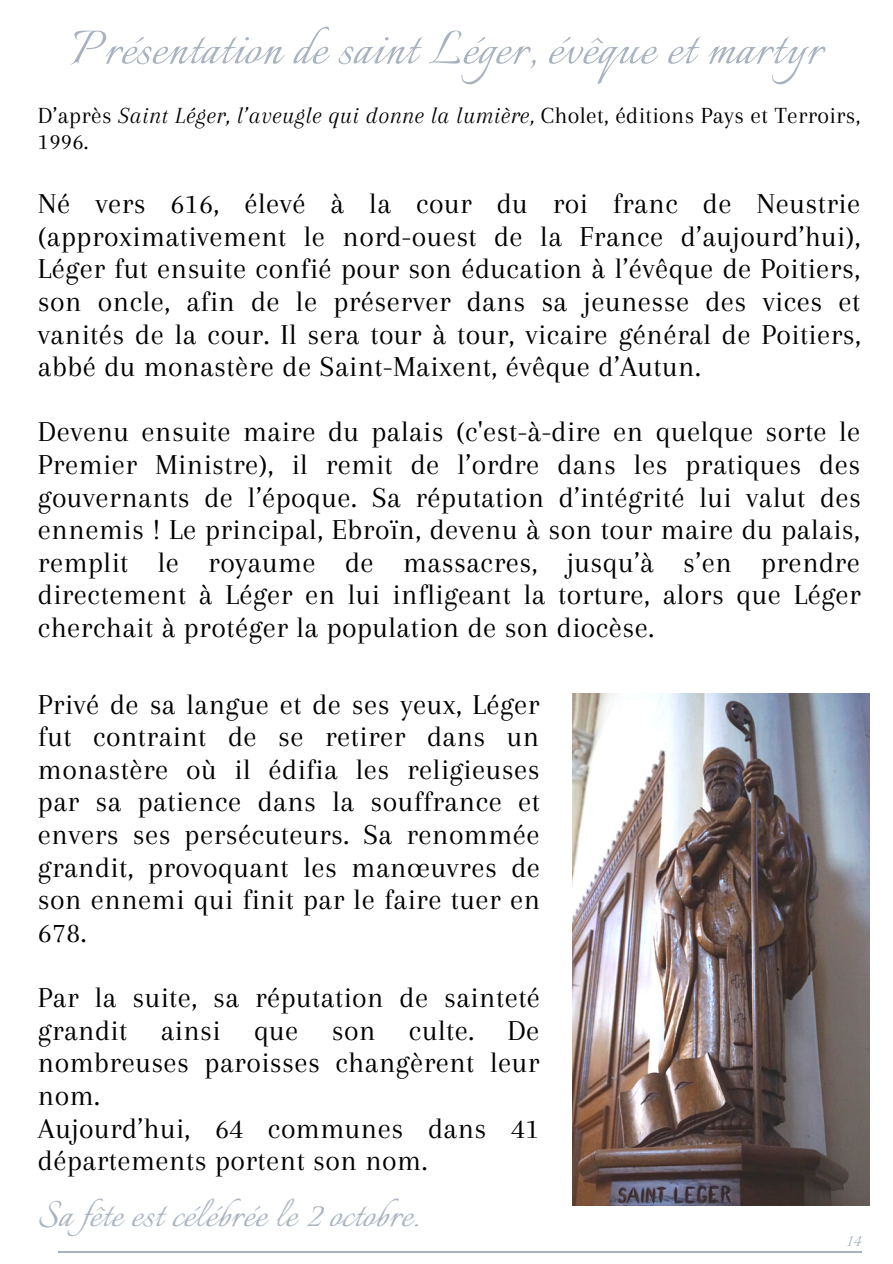
<style>
.page{position:relative;width:893px;height:1264px;background:#fff}
.page>*{position:absolute;margin:0;border:0;box-sizing:border-box;transform-origin:0 0}
.t1{font:60px "Italianno";letter-spacing:.015em;color:#a9b3c0}
.t2{font:45px "Italianno";letter-spacing:.015em;color:#a9b3c0}
.t3{font:30px/32.5px "Arapey";letter-spacing:.015em;color:#000;text-align:justify}
.t4{font:24px/25.8px "Arapey";color:#000}
.t5{font:22.5px "Italianno";color:#a9b3c0}
.s1{font-style:italic}
</style>
<div class="page">
<img style="left:572px;top:693px;width:297px;height:512px">
<hr style="left:58px;top:1251px;width:803px;height:1px;background:#a9b3c0">
<h1 class="t1" style="left:70px;top:15px;width:753px">Présentation de saint Léger, évêque et martyr</h1>
<p class="t4" style="left:38px;top:103px;width:823px">D’après <span class="s1">Saint Léger, l’aveugle qui donne la lumière,</span> Cholet, éditions Pays et Terroirs,<br>1996.</p>
<p class="t3" style="left:38px;top:187px;width:824px">Né vers 616, élevé à la cour du roi franc de Neustrie (approximativement le nord-ouest de la France d’aujourd’hui), Léger fut ensuite confié pour son éducation à l’évêque de Poitiers, son oncle, afin de le préserver dans sa jeunesse des vices et vanités de la cour. Il sera tour à tour, vicaire général de Poitiers, abbé du monastère de Saint-Maixent, évêque d’Autun.</p>
<p class="t3" style="left:38px;top:415px;width:824px">Devenu ensuite maire du palais (c'est-à-dire en quelque sorte le Premier Ministre), il remit de l’ordre dans les pratiques des gouvernants de l’époque. Sa réputation d’intégrité lui valut des ennemis ! Le principal, Ebroïn, devenu à son tour maire du palais, remplit le royaume de massacres, jusqu’à s’en prendre directement à Léger en lui infligeant la torture, alors que Léger cherchait à protéger la population de son diocèse.</p>
<p class="t3" style="left:38px;top:687px;width:503px">Privé de sa langue et de ses yeux, Léger fut contraint de se retirer dans un monastère où il édifia les religieuses par sa patience dans la souffrance et envers ses persécuteurs. Sa renommée grandit, provoquant les manœuvres de son ennemi qui finit par le faire tuer en 678.</p>
<p class="t3" style="left:38px;top:981px;width:503px;text-align:left">Par la suite, sa réputation de sainteté grandit ainsi que son culte. De nombreuses paroisses changèrent leur nom.<br>Aujourd’hui, 64 communes dans 41 départements portent son nom.</p>
<h2 class="t2" style="left:38px;top:1190px;width:383px">Sa fête est célébrée le 2 octobre.</h2>
<p class="t5" style="left:846px;top:1227px;width:16px">14</p>
</div>
